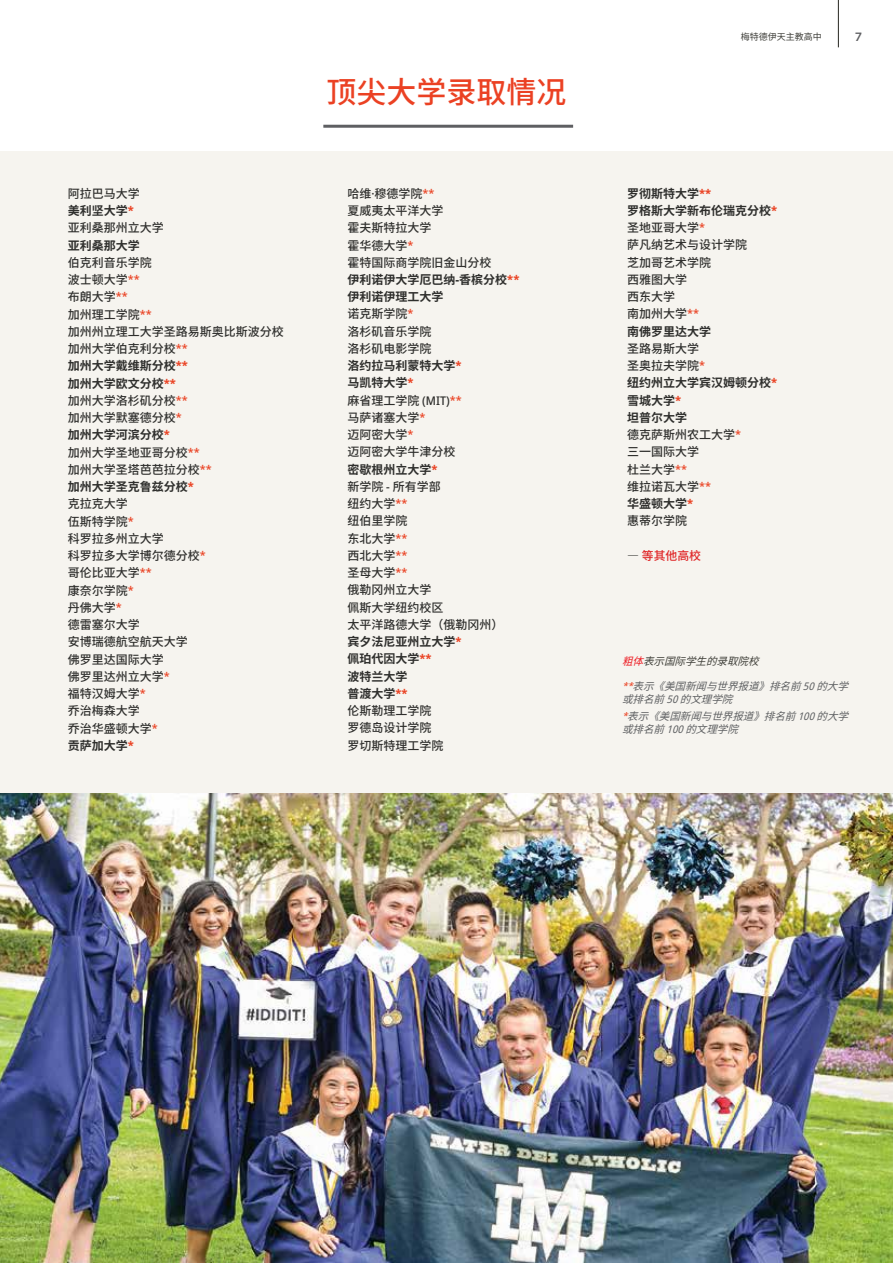
<style>
.page{position:relative;width:893px;height:1263px;background:#fff}
.page>*{position:absolute;margin:0;border:0;box-sizing:border-box;transform-origin:0 0}
.t1{font:500 30px "Noto Sans CJ Ksc";color:#eb4123}
.t2{font:500 12px/17.2px "Noto Sans CJ Ksc";color:#2f2f2d}
.t3{font:700 12px "Noto Sans CJ Ksc";color:#2f2f2d}
.t4{font:500 12px "Gotham";color:#5e5f62}
.t5{font:500 11.85px "Noto Sans CJ Ksc";color:#e02728}
.t6{font:italic 10.5px/12.6px "Noto Sans CJ Ksc";color:#5d5f61}
.t7{font:italic 10.5px "Noto Sans CJ Ksc";color:#3e3e38}
.t8{font:9px "Noto Sans CJ Ksc";color:#3e3e39}
.s1{font-weight:700}
.s2{font-family:"Noto Sans";font-weight:700;font-stretch:semi-condensed;color:#ea4324}
.s3{font-family:"Noto Sans";font-stretch:semi-condensed;color:#ea4324}
.s4{font-family:"Noto Sans";font-stretch:semi-condensed}
.s5{font-family:"Noto Sans";font-weight:700;font-stretch:semi-condensed}
.s6{color:#2f2f2d}
.s7{color:#ed1c23}
</style>
<div class="page">
<div style="left:0;top:152px;width:893px;height:1111px;background:#f6f4ef"></div>
<hr style="left:838px;top:0;width:1px;height:47px;background:#3e3e39">
<img style="left:0;top:793px;width:893px;height:470px">
<hr style="left:323px;top:125px;width:250px;height:3px;background:#5e5f62">
<p class="t2" style="left:68px;top:185px;width:97px">阿拉巴马大学<br><span class="s1">美利坚大学</span><span class="s2">*<br></span>亚利桑那州立大学</p>
<p class="t3" style="left:68px;top:239px;width:73px">亚利桑那大学</p>
<p class="t2" style="left:68px;top:254px;width:217px">伯克利音乐学院<br>波士顿大学<span class="s3">**<br></span>布朗大学<span class="s3">**<br></span>加州理工学院<span class="s3">**<br></span>加州州立理工大学圣路易斯奥比斯波分校加州大学伯克利分校<span class="s3">**<br></span><span class="s1">加州大学戴维斯分校</span><span class="s2">**<br></span><span class="s1">加州大学欧文分校</span><span class="s2">**<br></span>加州大学洛杉矶分校<span class="s3">**<br></span>加州大学默塞德分校<span class="s3">*<br></span><span class="s1">加州大学河滨分校</span><span class="s2">*<br></span>加州大学圣地亚哥分校<span class="s3">**<br></span>加州大学圣塔芭芭拉分校<span class="s3">**<br></span><span class="s1">加州大学圣克鲁兹分校</span><span class="s2">*<br></span>克拉克大学<br>伍斯特学院<span class="s3">*<br></span>科罗拉多州立大学<br>科罗拉多大学博尔德分校<span class="s3">*<br></span>哥伦比亚大学<span class="s3">**<br></span>康奈尔学院<span class="s3">*<br></span>丹佛大学<span class="s3">*<br></span>德雷塞尔大学<br>安博瑞德航空航天大学<br>佛罗里达国际大学<br>佛罗里达州立大学<span class="s3">*<br></span>福特汉姆大学<span class="s3">*<br></span>乔治梅森大学<br>乔治华盛顿大学<span class="s3">*<br></span><span class="s1">贡萨加大学</span><span class="s2">*</span></p>
<h1 class="t1" style="left:326px;top:75px;width:242px">顶尖大学录取情况</h1>
<p class="t8" style="left:741px;top:32px;width:82px">梅特德伊天主教高中</p>
<p class="t4" style="left:855px;top:29px;width:9px">7</p>
<p class="t2" style="left:347px;top:185px;width:173px">哈维<span class="s4">·</span>穆德学院<span class="s3">**<br></span>夏威夷太平洋大学<br>霍夫斯特拉大学<br>霍华德大学<span class="s3">*<br></span>霍特国际商学院旧金山分校<br><span class="s1">伊利诺伊大学厄巴纳</span><span class="s5">-</span><span class="s1">香槟分校</span><span class="s2">**</span><span class="s1">伊利诺伊理工大学<br></span>诺克斯学院<span class="s3">*<br></span>洛杉矶音乐学院<br>洛杉矶电影学院<br><span class="s1">洛约拉马利蒙特大学</span><span class="s2">*<br></span><span class="s1">马凯特大学</span><span class="s2">*<br></span>麻省理工学院 <span class="s4">(MIT)</span><span class="s3">**<br></span>马萨诸塞大学<span class="s3">*<br></span>迈阿密大学<span class="s3">*<br></span>迈阿密大学牛津分校<br><span class="s1">密歇根州立大学</span><span class="s2">*<br></span>新学院 <span class="s4">-</span> 所有学部<br>纽约大学<span class="s3">**<br></span>纽伯里学院<br>东北大学<span class="s3">**<br></span>西北大学<span class="s3">**<br></span>圣母大学<span class="s3">**<br></span>俄勒冈州立大学<br>佩斯大学纽约校区<br>太平洋路德大学（俄勒冈州）<br><span class="s1">宾夕法尼亚州立大学</span><span class="s2">*<br></span><span class="s1">佩珀代因大学</span><span class="s2">**<br></span><span class="s1">波特兰大学<br>普渡大学</span><span class="s2">**<br></span>伦斯勒理工学院<br>罗德岛设计学院<br>罗切斯特理工学院</p>
<p class="t2" style="left:627px;top:185px;width:152px"><span class="s1">罗彻斯特大学</span><span class="s2">**<br></span><span class="s1">罗格斯大学新布伦瑞克分校</span><span class="s2">*</span>圣地亚哥大学<span class="s3">*<br></span>萨凡纳艺术与设计学院<br>芝加哥艺术学院<br>西雅图大学<br>西东大学<br>南加州大学<span class="s3">**<br></span><span class="s1">南佛罗里达大学</span></p>
<p class="t2" style="left:627px;top:340px;width:152px">圣路易斯大学<br>圣奥拉夫学院<span class="s3">*<br></span><span class="s1">纽约州立大学宾汉姆顿分校</span><span class="s2">*</span><span class="s1">雪城大学</span><span class="s2">*<br></span><span class="s1">坦普尔大学<br></span>德克萨斯州农工大学<span class="s3">*<br></span>三一国际大学<br>杜兰大学<span class="s3">**<br></span>维拉诺瓦大学<span class="s3">**<br></span><span class="s1">华盛顿大学</span><span class="s2">*<br></span>惠蒂尔学院</p>
<p class="t5" style="left:627px;top:549px;width:76px"><span class="s6">―</span> 等其他高校</p>
<p class="t7" style="left:622px;top:655px;width:146px"><span class="s7">粗体</span>表示国际学生的录取院校</p>
<p class="t6" style="left:622px;top:680px;width:235px"><span class="s3">* *</span>表示《美国新闻与世界报道》排名前<span class="s4">50</span>的大学或排名前<span class="s4">5 0</span>的文理学院</p>
<p class="t6" style="left:622px;top:710px;width:235px"><span class="s3">*</span>表示《美国新闻与世界报道》排名前<span class="s4">1 00</span>的大学或排名前<span class="s4">1 00</span>的文理学院</p>
</div>
